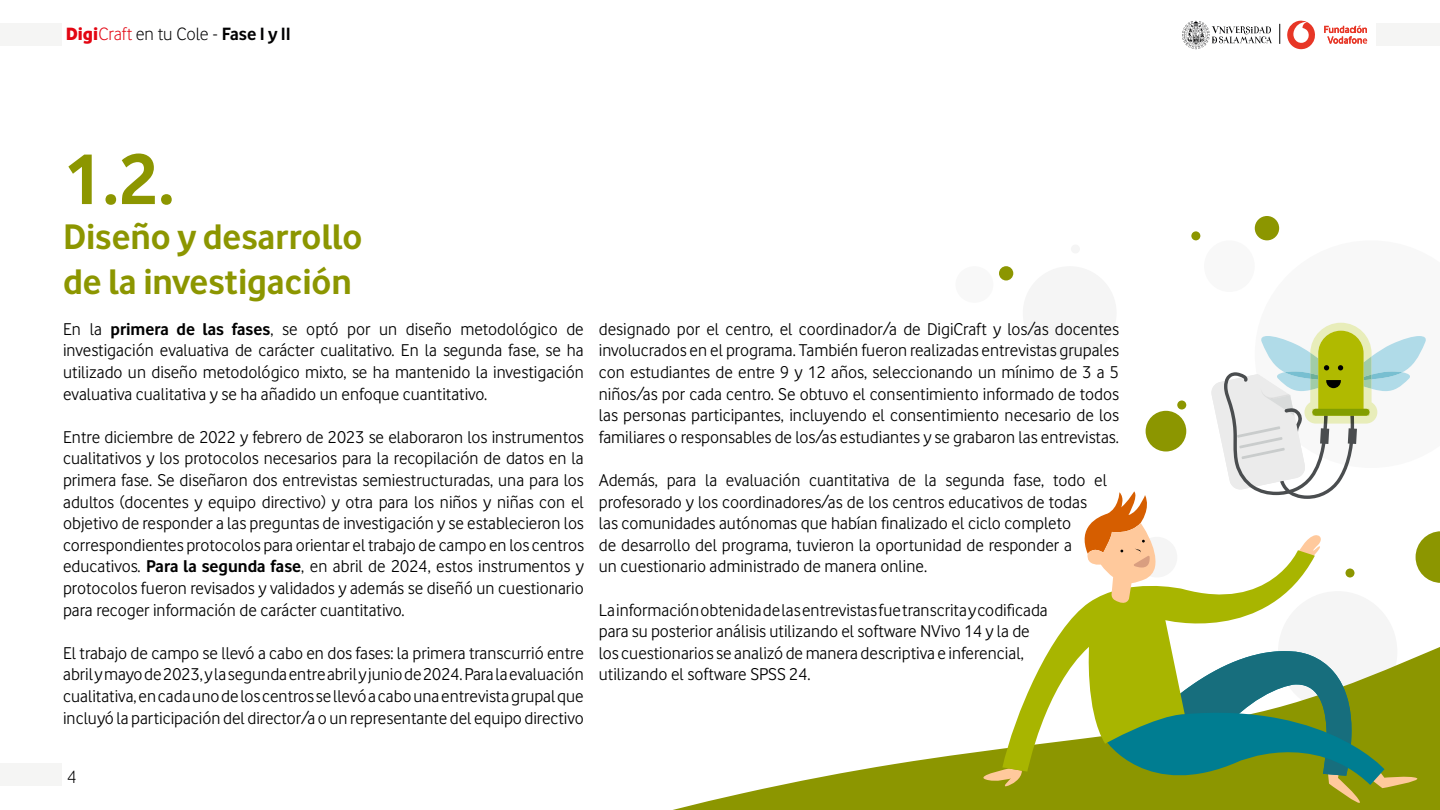
<style>
.page{position:relative;width:1440px;height:810px;background:#fff}
.page>*{position:absolute;margin:0;border:0;box-sizing:border-box;transform-origin:0 0}
.t1{font:700 75px "Vodafone App";color:#8c9600}
.t2{font:700 37.5px/45px "Vodafone App";color:#8c9600}
.t3{font:300 18.75px "Vodafone App";color:#020203}
.t4{font:18px/21.6px "Vodafone App";color:#000;text-align:justify}
.s1{font-weight:800;color:#e30613}
.s2{color:#e30613}
.s3{font-weight:700}
</style>
<div class="page">
<div style="left:0;top:24px;width:62px;height:22px;background:#f5f5f4"></div>
<div style="left:0;top:764px;width:62px;height:22px;background:#f5f5f4"></div>
<div style="left:1376px;top:24px;width:64px;height:22px;background:#f5f5f4"></div>
<svg style="left:1287px;top:20px;width:28px;height:29px"></svg>
<svg style="left:1324px;top:25px;width:43px;height:19px"></svg>
<svg style="left:1182px;top:21px;width:90px;height:28px"></svg>
<svg style="left:1280px;top:24px;width:1px;height:20px"></svg>
<div style="left:1137px;top:537px;width:40px;height:41px;background:#f5f5f5;border-radius:50%"></div>
<div style="left:1023px;top:266px;width:94px;height:94px;background:#f5f5f5;border-radius:50%"></div>
<div style="left:1278px;top:591px;width:119px;height:121px;background:#f5f5f5;border-radius:50%"></div>
<svg style="left:673px;top:748px;width:433px;height:62px;fill:#8c9600"></svg>
<svg style="left:975px;top:769px;width:47px;height:19px"></svg>
<svg style="left:1299px;top:535px;width:22px;height:19px"></svg>
<svg style="left:1106px;top:647px;width:334px;height:163px;background:#869b2c"></svg>
<svg style="left:1002px;top:550px;width:313px;height:222px"></svg>
<svg style="left:1077px;top:491px;width:82px;height:116px"></svg>
<div style="left:1204px;top:240px;width:51px;height:52px;background:#f5f5f5;border-radius:50%"></div>
<div style="left:956px;top:266px;width:37px;height:37px;background:#f5f5f5;border-radius:50%"></div>
<svg style="left:1416px;top:531px;width:24px;height:52px"></svg>
<svg style="left:1211px;top:240px;width:215px;height:259px"></svg>
<div style="left:1255px;top:216px;width:24px;height:24px;background:#8c9600;border-radius:50%"></div>
<div style="left:1146px;top:411px;width:40px;height:41px;background:#8c9600;border-radius:50%"></div>
<div style="left:1191px;top:231px;width:9px;height:9px;background:#8c9600;border-radius:50%"></div>
<div style="left:999px;top:266px;width:14px;height:15px;background:#8c9600;border-radius:50%"></div>
<div style="left:1177px;top:400px;width:9px;height:10px;background:#8c9600;border-radius:50%"></div>
<div style="left:1346px;top:569px;width:9px;height:9px;background:#8c9600;border-radius:50%"></div>
<div style="left:1071px;top:245px;width:9px;height:9px;background:#f5f5f5;border-radius:50%"></div>
<p class="t3" style="left:66px;top:22px;width:227px"><span class="s1">Digi</span><span class="s2">Craft</span> en tu Cole - <span class="s3">Fase I y II</span></p>
<h1 class="t1" style="left:63px;top:134px;width:113px">1.2.</h1>
<h2 class="t2" style="left:63px;top:214px;width:301px">Diseño y desarrollo de la investigación</h2>
<p class="t4" style="left:63px;top:318px;width:522px">En la <span class="s3">primera de las fases</span>, se optó por un diseño metodológico de investigación evaluativa de carácter cualitativo. En la segunda fase, se ha utilizado un diseño metodológico mixto, se ha mantenido la investigación evaluativa cualitativa y se ha añadido un enfoque cuantitativo.</p>
<p class="t4" style="left:63px;top:426px;width:522px">Entre diciembre de 2022 y febrero de 2023 se elaboraron los instrumentos cualitativos y los protocolos necesarios para la recopilación de datos en la primera fase. Se diseñaron dos entrevistas semiestructuradas, una para los adultos (docentes y equipo directivo) y otra para los niños y niñas con el objetivo de responder a las preguntas de investigación y se establecieron los correspondientes protocolos para orientar el trabajo de campo en los centros educativos. <span class="s3">Para la segunda fase</span>, en abril de 2024, estos instrumentos y protocolos fueron revisados y validados y además se diseñó un cuestionario para recoger información de carácter cuantitativo.</p>
<p class="t4" style="left:63px;top:642px;width:522px">El trabajo de campo se llevó a cabo en dos fases: la primera transcurrió entre abril y mayo de 2023, y la segunda entre abril y junio de 2024. Para la evaluación cualitativa, en cada uno de los centros se llevó a cabo una entrevista grupal que incluyó la participación del director/a o un representante del equipo directivo</p>
<p class="t4" style="left:599px;top:318px;width:522px">designado por el centro, el coordinador/a de DigiCraft y los/as docentes involucrados en el programa. También fueron realizadas entrevistas grupales con estudiantes de entre 9 y 12 años, seleccionando un mínimo de 3 a 5 niños/as por cada centro. Se obtuvo el consentimiento informado de todos las personas participantes, incluyendo el consentimiento necesario de los familiares o responsables de los/as estudiantes y se grabaron las entrevistas.</p>
<p class="t4" style="left:599px;top:469px;width:510px;text-align:left">Además, para la evaluación cuantitativa de la segunda fase, todo el profesorado y los coordinadores/as de los centros educativos de todas las comunidades autónomas que habían finalizado el ciclo completo<br>de desarrollo del programa, tuvieron la oportunidad de responder a<br>un cuestionario administrado de manera online.</p>
<p class="t4" style="left:599px;top:599px;width:451px;text-align:left">La información obtenida de las entrevistas fue transcrita y codificada para su posterior análisis utilizando el software NVivo 14 y la de los cuestionarios se analizó de manera descriptiva e inferencial, utilizando el software SPSS 24.</p>
<p class="t3" style="left:67px;top:765px;width:11px">4</p>
</div>
